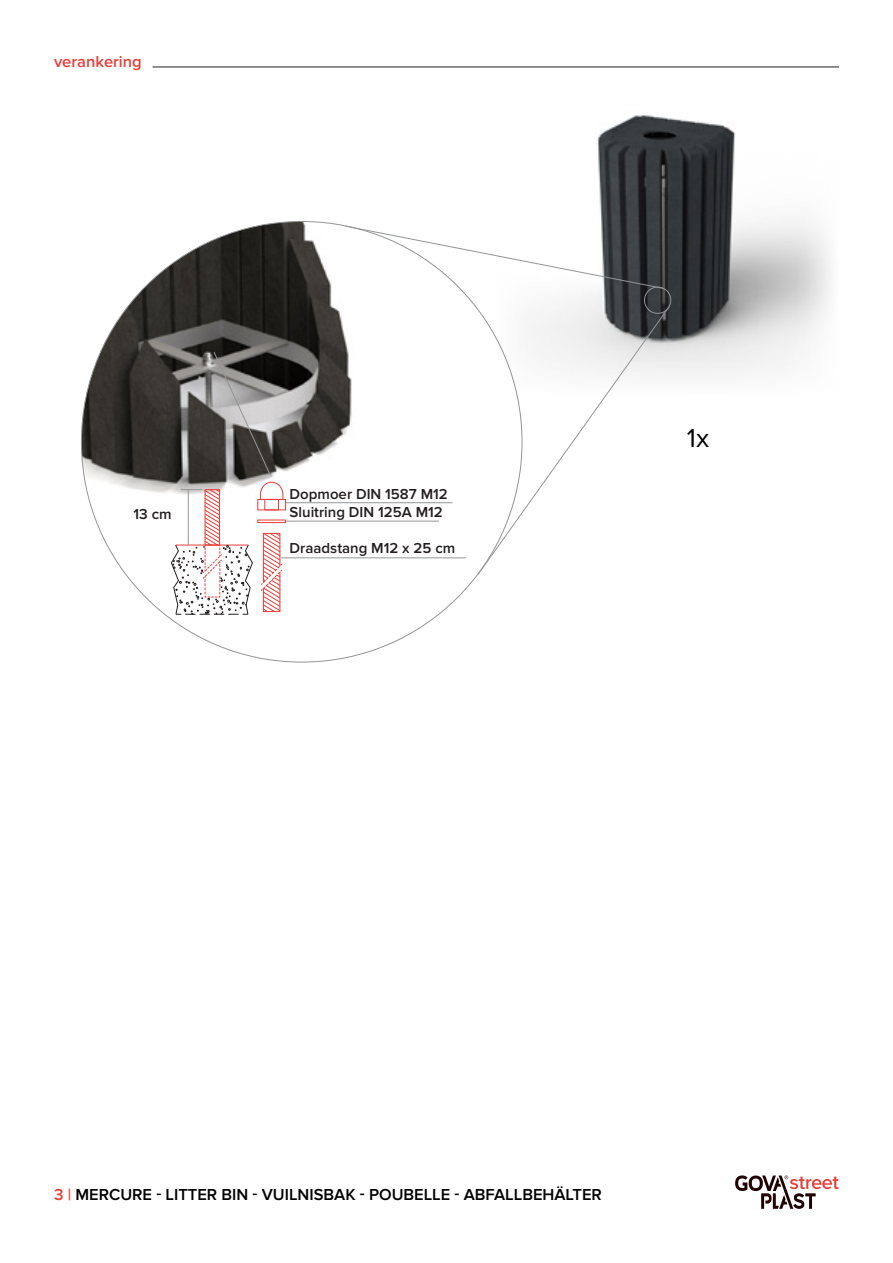
<style>
.page{position:relative;width:893px;height:1263px;background:#fff}
.page>*{position:absolute;margin:0;border:0;box-sizing:border-box;transform-origin:0 0}
.t1{font:27px "Proxima Nova";color:#000}
.t2{font:600 16.5px "Proxima Nova";color:#000}
.t3{font:600 16.5px "Proxima Nova";color:#e83e39}
.t4{font:600 15px "Proxima Nova";color:#231f20}
.s1{color:#e83e39}
</style>
<div class="page">
<svg style="left:735px;top:1175px;width:104px;height:34px"></svg>
<img style="left:495px;top:66px;width:344px;height:310px">
<img style="left:81px;top:221px;width:441px;height:297px">
<svg style="left:171px;top:489px;width:82px;height:126px"></svg>
<div style="left:257px;top:519px;width:29px;height:4px;border:1px solid #e83e39"></div>
<div style="left:257px;top:499px;width:29px;height:11px;border:1px solid #e83e39"></div>
<div style="left:264px;top:499px;width:15px;height:11px;border:1px solid #e83e39"></div>
<svg style="left:259px;top:482px;width:25px;height:18px"></svg>
<svg style="left:261px;top:532px;width:22px;height:81px"></svg>
<svg style="left:213px;top:351px;width:58px;height:125px;background:#747371"></svg>
<hr style="left:286px;top:502px;width:166px;height:1px;background:#939598">
<hr style="left:286px;top:521px;width:153px;height:1px;background:#939598">
<hr style="left:282px;top:557px;width:184px;height:1px;background:#939598">
<svg style="left:477px;top:315px;width:193px;height:260px"></svg>
<svg style="left:345px;top:225px;width:329px;height:90px"></svg>
<hr style="left:153px;top:67px;width:686px;height:1px;background:#231f20">
<p class="t3" style="left:54px;top:52px;width:89px">verankering</p>
<p class="t4" style="left:134px;top:505px;width:40px">13 cm</p>
<p class="t4" style="left:290px;top:486px;width:160px">Dopmoer DIN 1587 M12</p>
<p class="t4" style="left:290px;top:504px;width:155px">Sluitring DIN 125A M12</p>
<p class="t4" style="left:290px;top:540px;width:167px">Draadstang M12 x 25 cm</p>
<p class="t1" style="left:687px;top:423px;width:24px">1x</p>
<p class="t2" style="left:54px;top:1184px;width:549px"><span class="s1">3 |</span> MERCURE - LITTER BIN - VUILNISBAK - POUBELLE - ABFALLBEHÄLTER</p>
</div>
